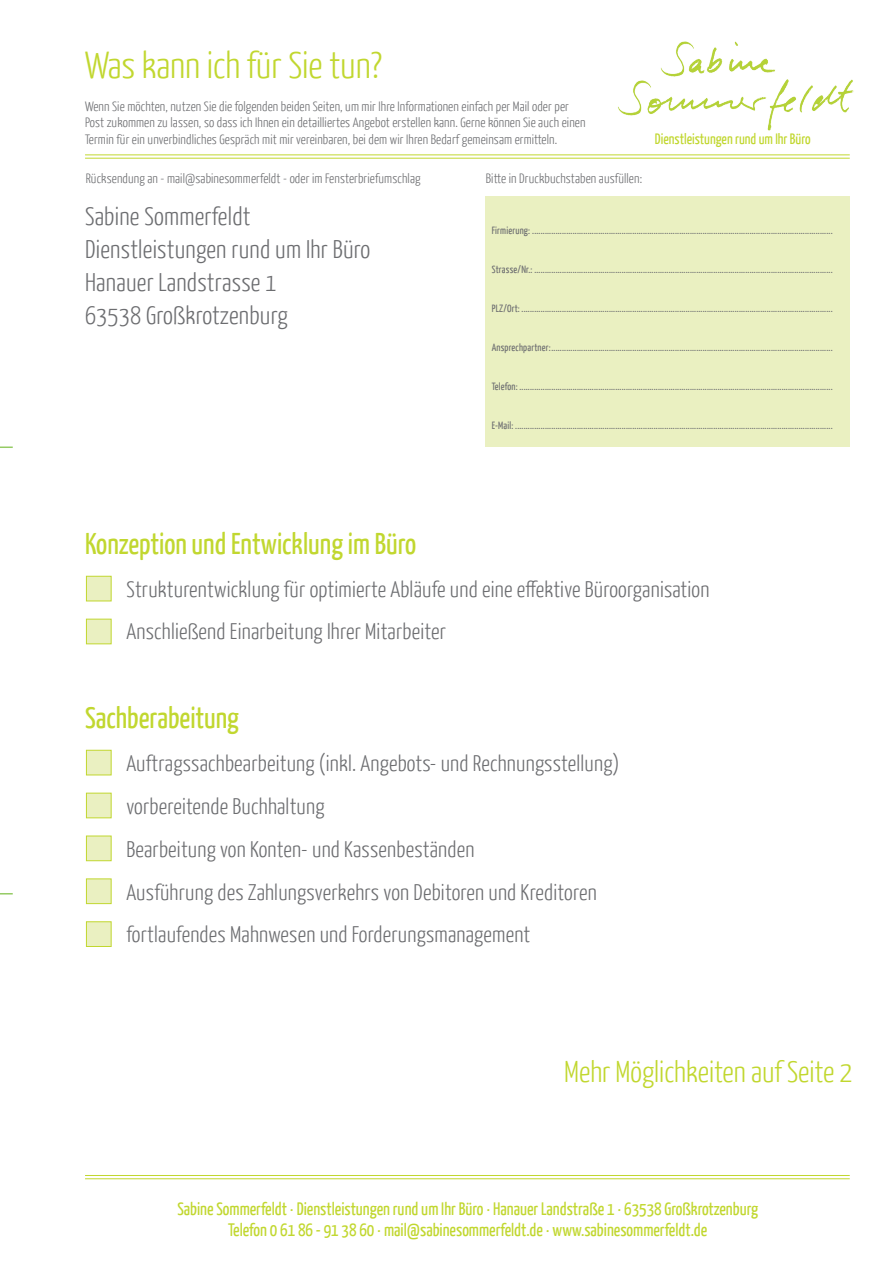
<style>
.page{position:relative;width:893px;height:1263px;background:#fff}
.page>*{position:absolute;margin:0;border:0;box-sizing:border-box;transform-origin:0 0}
.t1{font:300 37.5px "Yanone Kaffeesatz";color:#c1d72f}
.t2{font:30px "Yanone Kaffeesatz";color:#c1d72f}
.t3{font:300 30px "Yanone Kaffeesatz";color:#c1d72f}
.t4{font:300 25.5px/33px "Yanone Kaffeesatz";letter-spacing:.01em;color:#6c6d70}
.t5{font:300 22.5px/42.8px "Yanone Kaffeesatz";letter-spacing:.01em;color:#6c6d70}
.t6{font:18px/21.6px "Yanone Kaffeesatz";color:#c1d72f;text-align:center}
.t7{font:15px "Yanone Kaffeesatz";color:#c1d72f}
.t8{font:300 13.5px/16.2px "Yanone Kaffeesatz";letter-spacing:.01em;color:#6c6d70}
.t9{font:10.5px "Yanone Kaffeesatz";letter-spacing:.02em;color:#6c6d70}
</style>
<div class="page">
<div style="left:486px;top:196px;width:364px;height:250px;background:#eaf0c1"></div>
<hr style="left:85px;top:154px;width:765px;height:1px;background:#c1d72f">
<hr style="left:85px;top:158px;width:765px;height:1px;background:#c1d72f">
<img style="left:618px;top:41px;width:236px;height:90px">
<svg style="left:0;top:446px;width:13px;height:2px"></svg>
<svg style="left:0;top:893px;width:13px;height:1px"></svg>
<hr style="left:85px;top:1175px;width:765px;height:1px;background:#c1d72f">
<hr style="left:85px;top:1178px;width:765px;height:1px;background:#c1d72f">
<div style="left:86px;top:576px;width:25px;height:25px;background:#eaf0c1;border:1px solid #c1d72f"></div>
<div style="left:86px;top:750px;width:25px;height:25px;background:#eaf0c1;border:1px solid #c1d72f"></div>
<div style="left:86px;top:619px;width:25px;height:25px;background:#eaf0c1;border:1px solid #c1d72f"></div>
<div style="left:86px;top:793px;width:25px;height:25px;background:#eaf0c1;border:1px solid #c1d72f"></div>
<div style="left:86px;top:836px;width:25px;height:25px;background:#eaf0c1;border:1px solid #c1d72f"></div>
<div style="left:86px;top:879px;width:25px;height:25px;background:#eaf0c1;border:1px solid #c1d72f"></div>
<div style="left:86px;top:922px;width:25px;height:25px;background:#eaf0c1;border:1px solid #c1d72f"></div>
<h1 class="t1" style="left:85px;top:43px;width:298px">Was kann ich für Sie tun?</h1>
<p class="t8" style="left:85px;top:98px;width:502px">Wenn Sie möchten, nutzen Sie die folgenden beiden Seiten, um mir Ihre Informationen einfach per Mail oder per<br>Post zukommen zu lassen, so dass ich Ihnen ein detailliertes Angebot erstellen kann. Gerne können Sie auch einen<br>Termin für ein unverbindliches Gespräch mit mir vereinbaren, bei dem wir Ihren Bedarf gemeinsam ermitteln.</p>
<h3 class="t7" style="left:655px;top:130px;width:157px">Dienstleistungen rund um Ihr Büro</h3>
<p class="t8" style="left:86px;top:170px;width:336px">Rücksendung an - mail@sabinesommerfeldt - oder im Fensterbriefumschlag</p>
<p class="t8" style="left:486px;top:170px;width:158px">Bitte in Druckbuchstaben ausfüllen:</p>
<h3 class="t4" style="left:85px;top:199px;width:287px">Sabine Sommerfeldt<br>Dienstleistungen rund um Ihr Büro<br>Hanauer Landstrasse 1<br>63538 Großkrotzenburg</h3>
<p class="t9" style="left:492px;top:224px;width:342px">Firmierung: .............................................................................................................................................</p>
<p class="t9" style="left:492px;top:263px;width:342px">Strasse/Nr.: ............................................................................................................................................</p>
<p class="t9" style="left:492px;top:302px;width:342px">PLZ/Ort: ..................................................................................................................................................</p>
<p class="t9" style="left:492px;top:341px;width:342px">Ansprechpartner:....................................................................................................................................</p>
<p class="t9" style="left:492px;top:380px;width:342px">Telefon: ...................................................................................................................................................</p>
<p class="t9" style="left:492px;top:419px;width:342px">E-Mail: .....................................................................................................................................................</p>
<h2 class="t2" style="left:85px;top:525px;width:333px">Konzeption und Entwicklung im Büro</h2>
<h3 class="t5" style="left:126px;top:568px;width:584px;line-height:42px">Strukturentwicklung für optimierte Abläufe und eine effektive Büroorganisation<br>Anschließend Einarbeitung Ihrer Mitarbeiter</h3>
<h2 class="t2" style="left:85px;top:699px;width:156px">Sachberabeitung</h2>
<p class="t5" style="left:126px;top:741px;width:494px">Auftragssachbearbeitung (inkl. Angebots- und Rechnungsstellung) vorbereitende Buchhaltung<br>Bearbeitung von Konten- und Kassenbeständen<br>Ausführung des Zahlungsverkehrs von Debitoren und Kreditoren fortlaufendes Mahnwesen und Forderungsmanagement</p>
<h2 class="t3" style="left:564px;top:1053px;width:290px">Mehr Möglichkeiten auf Seite 2</h2>
<h3 class="t6" style="left:177px;top:1197px;width:582px">Sabine Sommerfeldt · Dienstleistungen rund um Ihr Büro · Hanauer Landstraße 1 · 63538 Großkrotzenburg<br>Telefon 0 61 86 - 91 38 60 · mail@sabinesommerfeldt.de · www.sabinesommerfeldt.de</h3>
</div>
